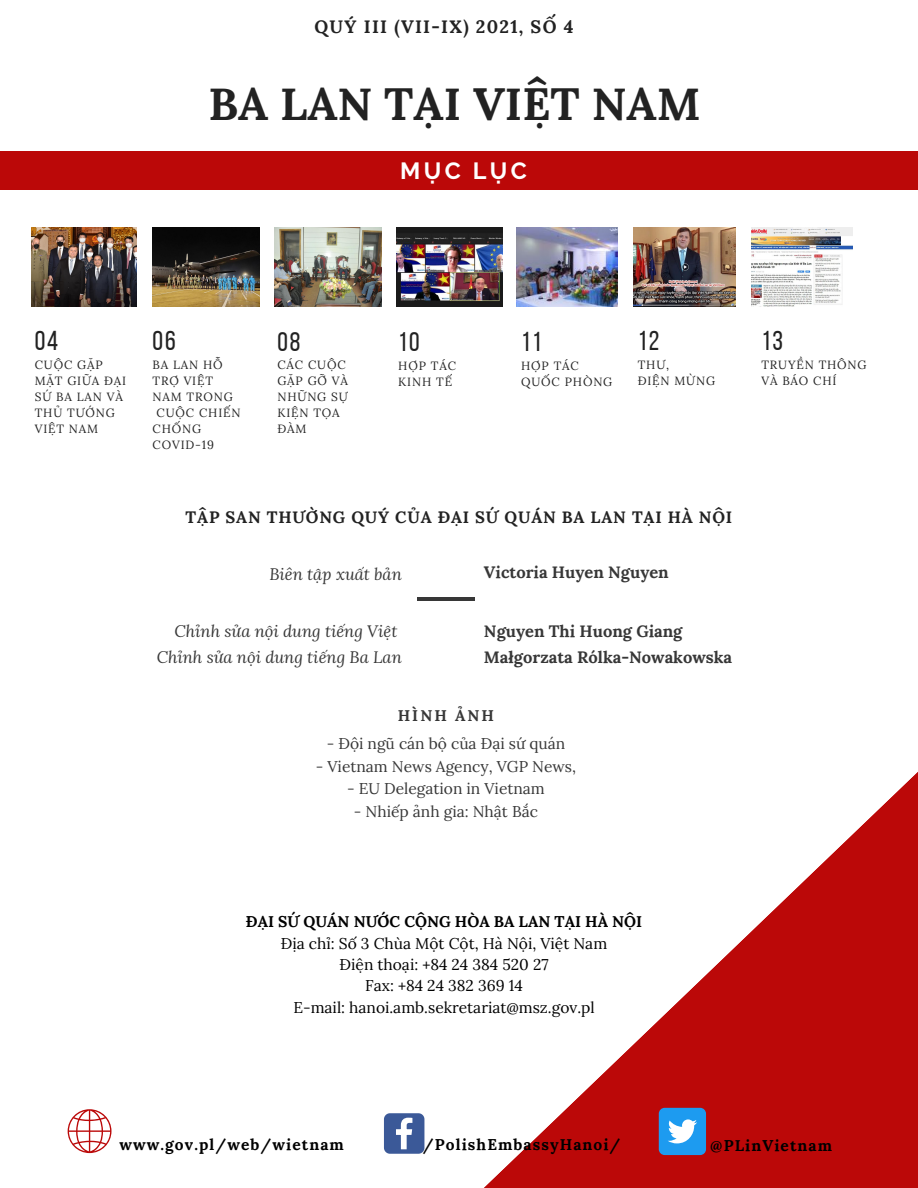
<style>
.page{position:relative;width:918px;height:1188px;background:#fff}
.page>*{position:absolute;margin:0;border:0;box-sizing:border-box;transform-origin:0 0}
.t1{font:700 45.15px "Lora";color:#222}
.t2{font:27.3px "Bebas Neue";letter-spacing:.07em;color:#222}
.t3{font:26.85px "Bebas Neue";color:#222}
.t4{font:700 23.4px "Raleway";letter-spacing:.14em;color:#fff}
.t5{font:700 18px "Lora";letter-spacing:.07em;color:#222}
.t6{font:700 16.5px/25.8px "Lora";color:#373737}
.t7{font:italic 16.5px/25.8px "Lora";color:#373737;text-align:right}
.t8{font:700 16.5px "Lora";letter-spacing:.05em;color:#222}
.t9{font:15.6px/21.3px "Lora";color:#000;text-align:center}
.t10{font:15.6px "Lora";color:#373737}
.t11{font:700 15.6px "Lora";letter-spacing:.07em;color:#000}
.t12{font:700 15.6px "Lora";color:#000}
.t13{font:700 15.6px "Lora";letter-spacing:.13em;color:#373737}
.t14{font:12px/15.9px "Lora";letter-spacing:.07em;color:#222}
</style>
<div class="page">
<svg style="left:417px;top:597px;width:501px;height:591px"></svg>
<div style="left:659px;top:1108px;width:47px;height:47px;background:#1d9bf0;border-radius:6px"></div>
<svg style="left:668px;top:1119px;width:29px;height:24px"></svg>
<svg style="left:384px;top:1113px;width:40px;height:41px;background:#5f78ab"></svg>
<svg style="left:68px;top:1109px;width:44px;height:44px"></svg>
<div style="left:0;top:151px;width:918px;height:39px;background:#bb0808"></div>
<img style="left:31px;top:228px;width:106px;height:78px">
<img style="left:153px;top:228px;width:106px;height:78px">
<img style="left:274px;top:228px;width:107px;height:78px">
<img style="left:397px;top:228px;width:106px;height:78px">
<img style="left:517px;top:228px;width:101px;height:78px">
<img style="left:634px;top:228px;width:102px;height:78px">
<img style="left:752px;top:228px;width:101px;height:78px">
<h3 class="t5" style="left:315px;top:14px;width:261px">QUÝ III (VII-IX) 2021, SỐ 4</h3>
<h1 class="t1" style="left:208px;top:75px;width:494px">BA LAN TẠI VIỆT NAM</h1>
<h3 class="t4" style="left:400px;top:157px;width:128px">MỤC LỤC</h3>
<h2 class="t2" style="left:35px;top:330px;width:25px">04</h2>
<p class="t14" style="left:35px;top:357px;width:93px">CUỘC GẶP<br>MẶT GIỮA ĐẠI<br>SỨ BA LAN VÀ<br>THỦ TƯỚNG<br>VIỆT NAM</p>
<h2 class="t2" style="left:153px;top:330px;width:25px">06</h2>
<p class="t14" style="left:153px;top:357px;width:72px">BA LAN HỖ</p>
<p class="t14" style="left:153px;top:373px;width:62px">TRỢ VIỆT</p>
<p class="t14" style="left:153px;top:389px;width:82px">NAM TRONG</p>
<p class="t14" style="left:157px;top:404px;width:86px">CUỘC CHIẾN</p>
<p class="t14" style="left:153px;top:420px;width:50px">CHỐNG</p>
<p class="t14" style="left:153px;top:436px;width:63px">COVID-19</p>
<h3 class="t3" style="left:277px;top:331px;width:24px">08</h3>
<p class="t14" style="left:277px;top:357px;width:72px">CÁC CUỘC<br>GẶP GỠ VÀ<br>NHỮNG SỰ<br>KIỆN TỌA<br>ĐÀM</p>
<h3 class="t3" style="left:398px;top:331px;width:23px">10</h3>
<p class="t14" style="left:398px;top:358px;width:59px">HỢP TÁC<br>KINH TẾ</p>
<h2 class="t2" style="left:521px;top:331px;width:22px">11</h2>
<p class="t14" style="left:521px;top:358px;width:93px">HỢP TÁC<br>QUỐC PHÒNG</p>
<h2 class="t2" style="left:638px;top:330px;width:23px">12</h2>
<p class="t14" style="left:638px;top:357px;width:79px">THƯ,<br>ĐIỆN MỪNG</p>
<h3 class="t8" style="left:186px;top:507px;width:548px">TẬP SAN THƯỜNG QUÝ CỦA ĐẠI SỨ QUÁN BA LAN TẠI HÀ NỘI</h3>
<h3 class="t7" style="left:269px;top:560px;width:134px">Biên tập xuất bản</h3>
<h3 class="t6" style="left:484px;top:559px;width:186px">Victoria Huyen Nguyen</h3>
<h3 class="t7" style="left:157px;top:618px;width:247px">Chỉnh sửa nội dung tiếng Việt<br>Chỉnh sửa nội dung tiếng Ba Lan</h3>
<h3 class="t6" style="left:484px;top:618px;width:250px">Nguyen Thi Huong Giang<br>Małgorzata Rólka-Nowakowska</h3>
<h3 class="t13" style="left:398px;top:705px;width:98px">HÌNH ẢNH</h3>
<h3 class="t10" style="left:327px;top:734px;width:240px">- Đội ngũ cán bộ của Đại sứ quán</h3>
<h3 class="t10" style="left:316px;top:756px;width:262px">- Vietnam News Agency, VGP News,</h3>
<h3 class="t10" style="left:347px;top:779px;width:199px">- EU Delegation in Vietnam</h3>
<h3 class="t10" style="left:354px;top:801px;width:186px">- Nhiếp ảnh gia: Nhật Bắc</h3>
<h2 class="t2" style="left:761px;top:330px;width:23px">13</h2>
<p class="t14" style="left:761px;top:357px;width:107px">TRUYỀN THÔNG<br>VÀ BÁO CHÍ</p>
<h3 class="t12" style="left:246px;top:911px;width:398px">ĐẠI SỨ QUÁN NƯỚC CỘNG HÒA BA LAN TẠI HÀ NỘI</h3>
<h3 class="t9" style="left:281px;top:932px;width:328px">Địa chỉ: Số 3 Chùa Một Cột, Hà Nội, Việt Nam Điện thoại: +84 24 384 520 27<br>Fax: +84 24 382 369 14<br>E-mail: hanoi.amb.sekretariat@msz.gov.pl</h3>
<h3 class="t11" style="left:119px;top:1134px;width:226px">www.gov.pl/web/wietnam</h3>
<h3 class="t11" style="left:423px;top:1134px;width:199px">/PolishEmbassyHanoi/</h3>
<h3 class="t11" style="left:710px;top:1135px;width:123px">@PLinVietnam</h3>
</div>
